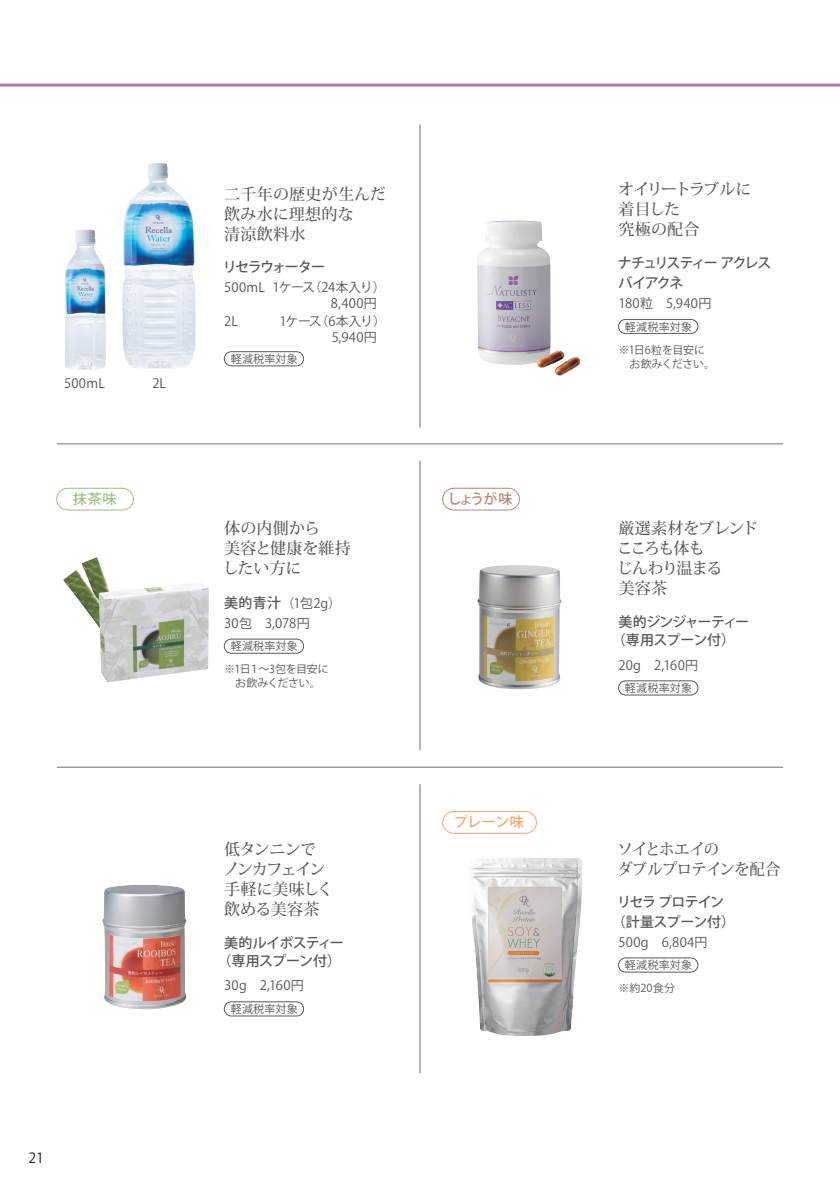
<style>
.page{position:relative;width:840px;height:1191px;background:#fff}
.page>*{position:absolute;margin:0;border:0;box-sizing:border-box;transform-origin:0 0}
.t1{font:500 16px/20px "Koz Min Pr 6 N";letter-spacing:-.05em;color:#57585a}
.t2{font:500 16px/20px "Koz Min Pr 6 N";letter-spacing:-.06em;color:#57585a}
.t3{font:500 16px/20px "Koz Min Pr 6 N";letter-spacing:.02em;color:#57585a}
.t4{font:500 16px/20px "Koz Min Pr 6 N";letter-spacing:.01em;color:#57585a}
.t5{font:500 16px/20px "Koz Min Pr 6 N";letter-spacing:-.04em;color:#57585a;scale:.95 1}
.t6{font:500 14px/18px "Koz Go Pr 6 N";letter-spacing:-.06em;color:#57585a;text-align:center}
.t7{font:500 14px/20px "Koz Go Pr 6 N";letter-spacing:-.13em;color:#57585a}
.t8{font:500 14px "Koz Go Pr 6 N";letter-spacing:-.1em;color:#57585a}
.t9{font:500 14px "Koz Go Pr 6 N";letter-spacing:-.11em;color:#b7877b}
.t10{font:500 14px "Koz Go Pr 6 N";color:#f9a569}
.t11{font:500 14px "Koz Go Pr 6 N";color:#a0c084}
.t12{font:14px "Koz Go Pr 6 N";color:#231f20}
.t13{font:13px/16px "Koz Go Pr 6 N";letter-spacing:.015em;color:#57585a}
.t14{font:13px/16px "Koz Go Pr 6 N";letter-spacing:-.03em;color:#57585a}
.t15{font:11px "Koz Go Pr 6 N";letter-spacing:.015em;color:#57585a}
.t16{font:11px/14px "Koz Go Pr 6 N";letter-spacing:-.03em;color:#57585a}
.t17{font:11px/14px "Koz Go Pr 6 N";letter-spacing:-.025em;color:#57585a}
.s1{font-weight:500;font-size:14px}
</style>
<div class="page">
<hr style="left:0;top:84px;width:839px;height:3px;background:#b479a6">
<hr style="left:57px;top:767px;width:725px;height:1px;background:#6c6d70">
<hr style="left:57px;top:443px;width:725px;height:1px;background:#6c6d70">
<hr style="left:419px;top:461px;width:1px;height:289px;background:#6c6d70">
<hr style="left:419px;top:784px;width:1px;height:289px;background:#6c6d70">
<hr style="left:419px;top:125px;width:1px;height:303px;background:#6c6d70">
<img style="left:102px;top:884px;width:84px;height:125px">
<img style="left:477px;top:565px;width:84px;height:124px">
<div style="left:442px;top:488px;width:77px;height:22px;border:1px solid #b7877b;border-radius:11px"></div>
<div style="left:618px;top:680px;width:79px;height:15px;border:1px solid #57585a;border-radius:7px"></div>
<div style="left:224px;top:1001px;width:80px;height:15px;border:1px solid #57585a;border-radius:7px"></div>
<div style="left:224px;top:351px;width:80px;height:15px;border:1px solid #57585a;border-radius:7px"></div>
<img style="left:477px;top:220px;width:73px;height:145px">
<img style="left:536px;top:350px;width:44px;height:26px">
<div style="left:618px;top:319px;width:79px;height:15px;border:1px solid #57585a;border-radius:7px"></div>
<img style="left:122px;top:164px;width:73px;height:205px">
<img style="left:65px;top:230px;width:41px;height:140px">
<img style="left:81px;top:557px;width:21px;height:12px">
<img style="left:63px;top:569px;width:43px;height:58px">
<img style="left:99px;top:582px;width:110px;height:100px">
<div style="left:56px;top:488px;width:78px;height:22px;border:1px solid #a0c084;border-radius:11px"></div>
<div style="left:224px;top:639px;width:80px;height:14px;border:1px solid #57585a;border-radius:7px"></div>
<img style="left:470px;top:858px;width:112px;height:178px">
<div style="left:442px;top:811px;width:94px;height:23px;border:1px solid #f9a569;border-radius:11px"></div>
<div style="left:618px;top:957px;width:79px;height:15px;border:1px solid #57585a;border-radius:7px"></div>
<p class="t13" style="left:64px;top:375px;width:42px">500mL</p>
<p class="t13" style="left:152px;top:375px;width:15px">2L</p>
<p class="t11" style="left:73px;top:491px;width:45px">抹茶味</p>
<p class="t3" style="left:224px;top:184px;width:163px">二千年の歴史が生んだ飲み水に理想的な<br>清涼飲料水</p>
<p class="t8" style="left:222px;top:259px;width:104px">リセラウォーター</p>
<p class="t13" style="left:331px;top:280px;width:56px;text-indent:-107px">500mL 1ケース（24本入り）<br>8,400円</p>
<p class="t13" style="left:224px;top:314px;width:15px">2L</p>
<p class="t14" style="left:331px;top:314px;width:56px;text-indent:-52px">1ケース（6本入り）<br>5,940円</p>
<p class="t15" style="left:230px;top:352px;width:69px">軽減税率対象</p>
<p class="t4" style="left:222px;top:518px;width:129px">体の内側から<br>美容と健康を維持したい方に</p>
<p class="t13" style="left:224px;top:595px;width:118px"><span class="s1">美的青汁</span>（1包2g）</p>
<p class="t13" style="left:224px;top:615px;width:87px">30包　3,078円</p>
<p class="t15" style="left:230px;top:640px;width:69px">軽減税率対象</p>
<p class="t16" style="left:224px;top:662px;width:106px">※1日１～3包を目安に　お飲みください。</p>
<p class="t12" style="left:28px;top:1149px;width:17px">21</p>
<p class="t1" style="left:223px;top:839px;width:112px">低タンニンでノンカフェイン手軽に美味しく飲める美容茶</p>
<p class="t6" style="left:217px;top:933px;width:128px">美的ルイボスティー（専用スプーン付）</p>
<p class="t13" style="left:224px;top:978px;width:81px">30g　2,160円</p>
<p class="t15" style="left:230px;top:1002px;width:69px">軽減税率対象</p>
<p class="t9" style="left:447px;top:491px;width:66px">しょうが味</p>
<p class="t10" style="left:453px;top:814px;width:72px">プレーン味</p>
<p class="t1" style="left:617px;top:180px;width:135px">オイリートラブルに着目した<br>究極の配合</p>
<p class="t7" style="left:617px;top:253px;width:155px">ナチュリスティー アクレスバイアクネ</p>
<p class="t13" style="left:618px;top:295px;width:94px">180粒　5,940円</p>
<p class="t15" style="left:624px;top:320px;width:69px">軽減税率対象</p>
<p class="t17" style="left:618px;top:343px;width:98px">※1日6粒を目安に　お飲みください。</p>
<p class="t2" style="left:616px;top:518px;width:143px">厳選素材をブレンドこころも体も<br>じんわり温まる<br>美容茶</p>
<p class="t6" style="left:611px;top:613px;width:139px;text-align:left;text-indent:7px">美的ジンジャーティー（専用スプーン付）</p>
<p class="t13" style="left:618px;top:657px;width:81px">20g　2,160円</p>
<p class="t15" style="left:624px;top:681px;width:69px">軽減税率対象</p>
<p class="t5" style="left:617px;top:839px;width:173px">ソイとホエイの<br>ダブルプロテインを配合</p>
<p class="t6" style="left:611px;top:891px;width:125px;line-height:20px">リセラ プロテイン（計量スプーン付）</p>
<p class="t13" style="left:618px;top:934px;width:90px">500g　6,804円</p>
<p class="t15" style="left:624px;top:958px;width:69px">軽減税率対象</p>
<p class="t15" style="left:618px;top:982px;width:58px">※約20食分</p>
</div>
